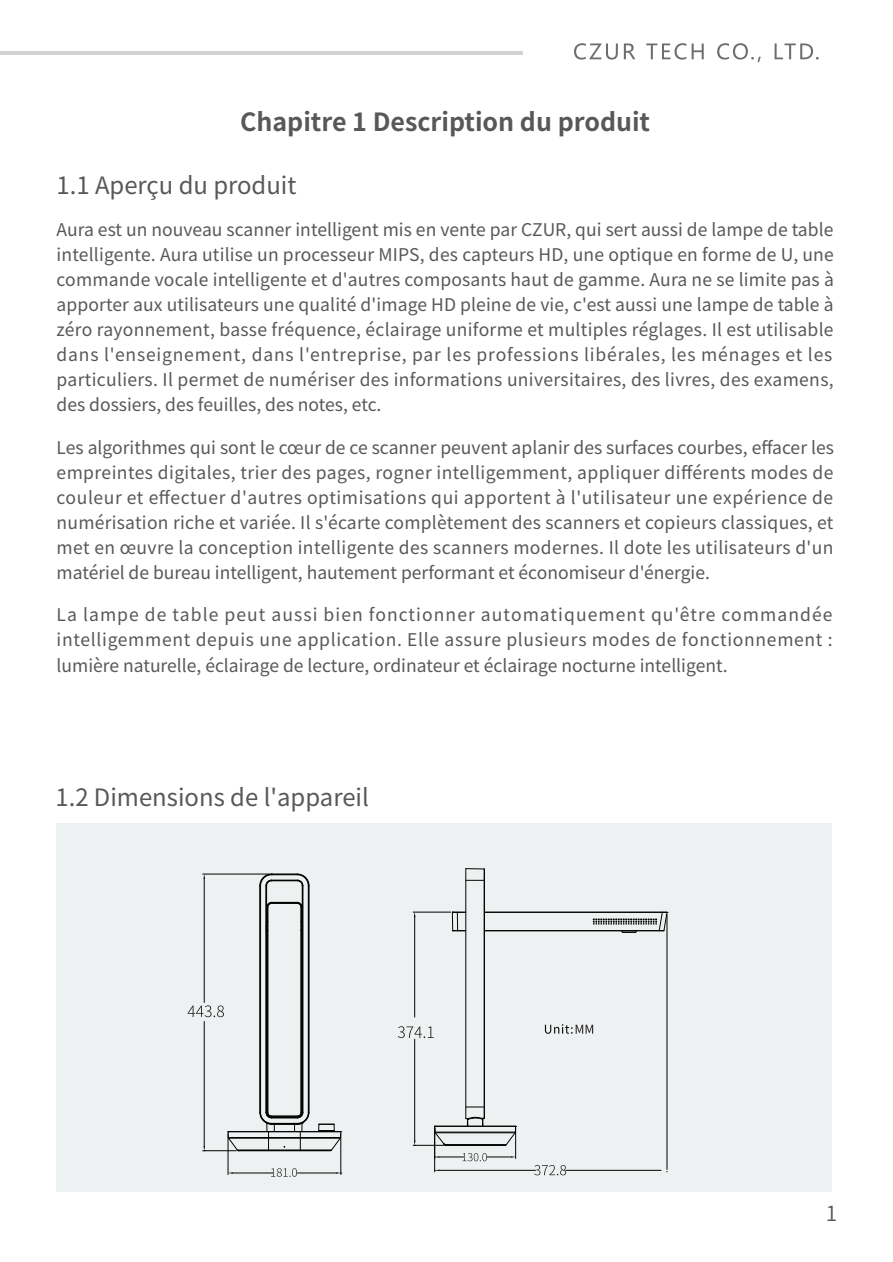
<style>
.page{position:relative;width:893px;height:1262px;background:#fff}
.page>*{position:absolute;margin:0;border:0;box-sizing:border-box;transform-origin:0 0}
.t1{font:700 25px "Source Han Sans CN";color:#57585a}
.t2{font:24px "Source Han Sans CN";color:#57585a}
.t3{font:21px "Source Han Sans CN";color:#57585a}
.t4{font:17.5px/25px "Source Han Sans CN";color:#57585a;text-align:justify}
</style>
<div class="page">
<div style="left:57px;top:823px;width:775px;height:368px;background:#eef1f1"></div>
<hr style="left:445px;top:1144px;width:61px;height:1px;background:#030303">
<hr style="left:435px;top:1132px;width:80px;height:1px;background:#030303">
<hr style="left:435px;top:1131px;width:80px;height:1px;background:#030303">
<hr style="left:465px;top:868px;width:1px;height:250px;background:#030303">
<hr style="left:435px;top:1125px;width:80px;height:1px;background:#030303">
<hr style="left:484px;top:869px;width:1px;height:248px;background:#030303">
<svg style="left:466px;top:1106px;width:18px;height:1px"></svg>
<hr style="left:484px;top:930px;width:175px;height:1px;background:#030303">
<hr style="left:484px;top:912px;width:178px;height:1px;background:#030303">
<hr style="left:484px;top:911px;width:183px;height:1px;background:#030303">
<svg style="left:466px;top:879px;width:18px;height:1px"></svg>
<svg style="left:466px;top:868px;width:19px;height:1px"></svg>
<svg style="left:466px;top:1117px;width:19px;height:9px"></svg>
<hr style="left:259px;top:885px;width:1px;height:227px;background:#030303">
<hr style="left:260px;top:885px;width:1px;height:227px;background:#030303">
<hr style="left:265px;top:885px;width:1px;height:227px;background:#030303">
<hr style="left:266px;top:885px;width:1px;height:36px;background:#030303">
<hr style="left:266px;top:930px;width:1px;height:182px;background:#030303">
<hr style="left:267px;top:907px;width:1px;height:205px;background:#030303">
<hr style="left:301px;top:930px;width:1px;height:182px;background:#030303">
<hr style="left:302px;top:885px;width:1px;height:227px;background:#030303">
<hr style="left:308px;top:885px;width:1px;height:227px;background:#030303">
<hr style="left:309px;top:885px;width:1px;height:227px;background:#030303">
<hr style="left:238px;top:1150px;width:93px;height:1px;background:#030303">
<hr style="left:237px;top:1149px;width:94px;height:1px;background:#030303">
<hr style="left:228px;top:1137px;width:112px;height:1px;background:#030303">
<hr style="left:228px;top:1131px;width:113px;height:1px;background:#030303">
<svg style="left:266px;top:901px;width:36px;height:32px"></svg>
<hr style="left:202px;top:873px;width:68px;height:1px;background:#030303">
<hr style="left:202px;top:1150px;width:35px;height:1px;background:#030303">
<hr style="left:204px;top:879px;width:1px;height:123px;background:#030303">
<hr style="left:204px;top:1021px;width:1px;height:124px;background:#030303">
<svg style="left:260px;top:873px;width:49px;height:13px"></svg>
<hr style="left:228px;top:1133px;width:1px;height:41px;background:#030303">
<hr style="left:340px;top:1133px;width:1px;height:41px;background:#030303">
<hr style="left:233px;top:1172px;width:40px;height:1px;background:#030303">
<hr style="left:297px;top:1172px;width:39px;height:1px;background:#030303">
<hr style="left:515px;top:1127px;width:1px;height:31px;background:#030303">
<svg style="left:505px;top:1125px;width:12px;height:20px"></svg>
<hr style="left:667px;top:914px;width:1px;height:258px;background:#030303">
<hr style="left:434px;top:1127px;width:1px;height:45px;background:#030303">
<hr style="left:565px;top:1169px;width:97px;height:1px;background:#030303">
<hr style="left:440px;top:1169px;width:96px;height:1px;background:#030303">
<svg style="left:593px;top:912px;width:75px;height:21px"></svg>
<hr style="left:413px;top:911px;width:38px;height:1px;background:#030303">
<hr style="left:413px;top:1144px;width:31px;height:1px;background:#030303">
<hr style="left:414px;top:917px;width:1px;height:100px;background:#030303">
<hr style="left:414px;top:1039px;width:1px;height:101px;background:#030303">
<svg style="left:452px;top:911px;width:14px;height:20px"></svg>
<svg style="left:434px;top:1125px;width:13px;height:21px"></svg>
<svg style="left:228px;top:1132px;width:11px;height:19px"></svg>
<svg style="left:318px;top:1123px;width:24px;height:28px"></svg>
<svg style="left:260px;top:1109px;width:49px;height:41px"></svg>
<svg style="left:188px;top:1005px;width:36px;height:12px"></svg>
<svg style="left:271px;top:1168px;width:22px;height:8px"></svg>
<svg style="left:292px;top:1168px;width:5px;height:8px"></svg>
<svg style="left:398px;top:1026px;width:36px;height:12px"></svg>
<svg style="left:435px;top:1153px;width:81px;height:8px"></svg>
<svg style="left:482px;top:1153px;width:5px;height:8px"></svg>
<svg style="left:534px;top:1165px;width:32px;height:10px"></svg>
<svg style="left:545px;top:1024px;width:48px;height:9px"></svg>
<svg style="left:574px;top:43px;width:44px;height:17px"></svg>
<svg style="left:624px;top:43px;width:11px;height:16px"></svg>
<svg style="left:646px;top:43px;width:40px;height:17px"></svg>
<svg style="left:692px;top:43px;width:12px;height:16px"></svg>
<svg style="left:717px;top:43px;width:44px;height:19px"></svg>
<svg style="left:775px;top:43px;width:44px;height:17px"></svg>
<hr style="left:0;top:51px;width:522px;height:3px;background:#d1d2d4">
<h1 class="t1" style="left:240px;top:108px;width:412px">Chapitre 1 Description du produit</h1>
<h2 class="t2" style="left:57px;top:171px;width:241px">1.1 Aperçu du produit</h2>
<p class="t4" style="left:57px;top:218px;width:779px">Aura est un nouveau scanner intelligent mis en vente par CZUR, qui sert aussi de lampe de table intelligente. Aura utilise un processeur MIPS, des capteurs HD, une optique en forme de U, une commande vocale intelligente et d'autres composants haut de gamme. Aura ne se limite pas à apporter aux utilisateurs une qualité d'image HD pleine de vie, c'est aussi une lampe de table à zéro rayonnement, basse fréquence, éclairage uniforme et multiples réglages. Il est utilisable dans l'enseignement, dans l'entreprise, par les professions libérales, les ménages et les particuliers. Il permet de numériser des informations universitaires, des livres, des examens, des dossiers, des feuilles, des notes, etc.</p>
<p class="t4" style="left:57px;top:435px;width:779px">Les algorithmes qui sont le cœur de ce scanner peuvent aplanir des surfaces courbes, effacer les empreintes digitales, trier des pages, rogner intelligemment, appliquer différents modes de couleur et effectuer d'autres optimisations qui apportent à l'utilisateur une expérience de numérisation riche et variée. Il s'écarte complètement des scanners et copieurs classiques, et met en œuvre la conception intelligente des scanners modernes. Il dote les utilisateurs d'un matériel de bureau intelligent, hautement performant et économiseur d'énergie.</p>
<p class="t4" style="left:57px;top:603px;width:778px">La lampe de table peut aussi bien fonctionner automatiquement qu'être commandée intelligemment depuis une application. Elle assure plusieurs modes de fonctionnement : lumière naturelle, éclairage de lecture, ordinateur et éclairage nocturne intelligent.</p>
<h2 class="t2" style="left:55px;top:783px;width:315px">1.2 Dimensions de l'appareil</h2>
<p class="t3" style="left:826px;top:1200px;width:13px">1</p>
</div>
